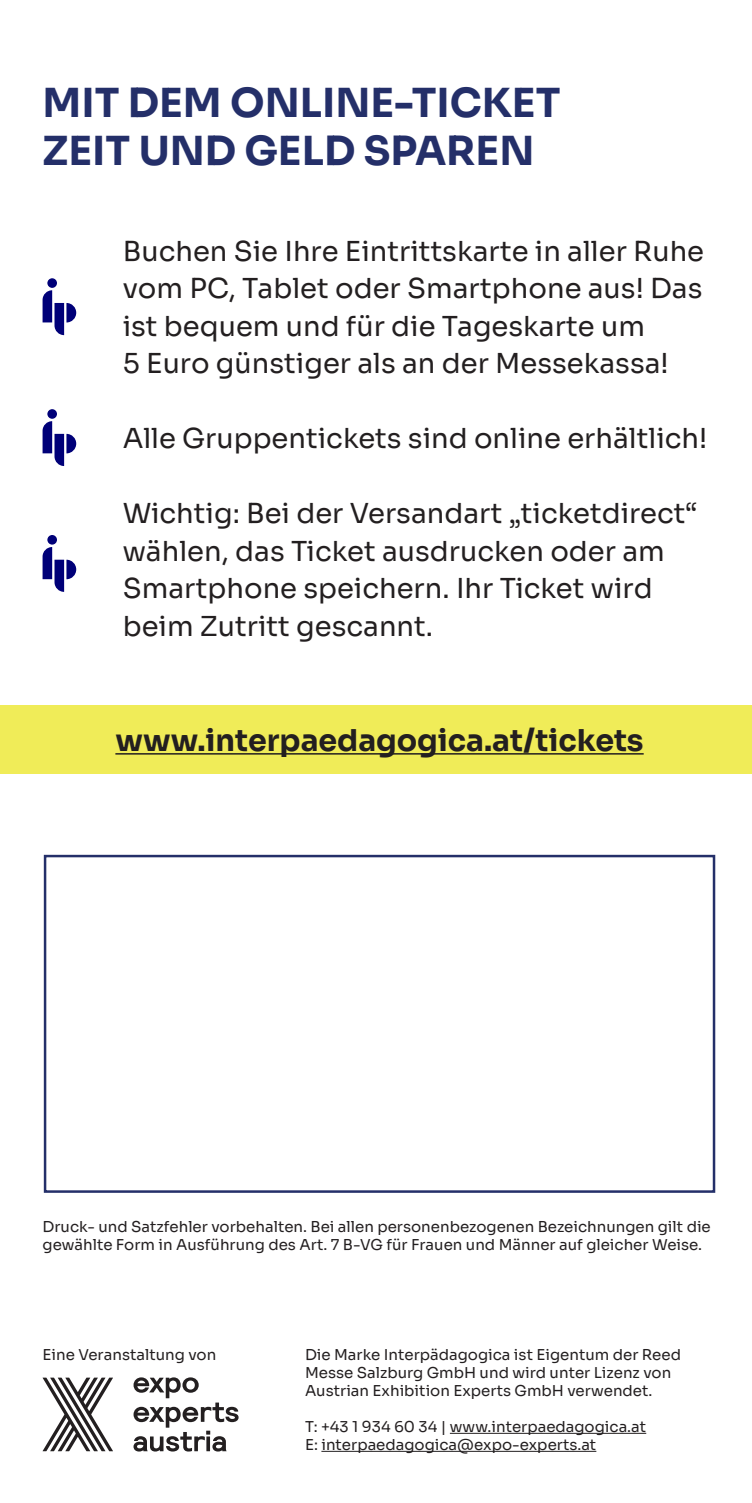
<style>
.page{position:relative;width:752px;height:1503px;background:#fff}
.page>*{position:absolute;margin:0;border:0;box-sizing:border-box;transform-origin:0 0}
.t1{font:700 40px/48px "Sora";color:#242f69}
.t2{font:700 30px "Sora";color:#231f20}
.t3{font:27.5px/37.5px "Sora";color:#231f20}
.t4{font:15px/18px "Sora";color:#231f20}
</style>
<div class="page">
<div style="left:44px;top:854px;width:670px;height:338px;border:2px solid #242f69"></div>
<svg style="left:133px;top:1377px;width:105px;height:74px"></svg>
<svg style="left:43px;top:1377px;width:70px;height:74px"></svg>
<svg style="left:43px;top:409px;width:33px;height:57px"></svg>
<svg style="left:43px;top:535px;width:33px;height:57px"></svg>
<svg style="left:43px;top:278px;width:33px;height:57px"></svg>
<div style="left:0;top:705px;width:751px;height:68px;background:#f0ec58"></div>
<hr style="left:115px;top:753px;width:528px;height:1px;background:#231f20">
<hr style="left:449px;top:1432px;width:197px;height:1px;background:#231f20">
<hr style="left:321px;top:1450px;width:275px;height:1px;background:#231f20">
<h1 class="t1" style="left:43px;top:75px;width:519px">MIT DEM ONLINE-TICKET<br>ZEIT UND GELD SPAREN</h1>
<h3 class="t3" style="left:123px;top:229px;width:582px">Buchen Sie Ihre Eintrittskarte in aller Ruhe vom PC, Tablet oder Smartphone aus! Das ist bequem und für die Tageskarte um<br>5 Euro günstiger als an der Messekassa!</h3>
<h3 class="t3" style="left:123px;top:417px;width:585px">Alle Gruppentickets sind online erhältlich!</h3>
<h3 class="t3" style="left:123px;top:492px;width:576px">Wichtig: Bei der Versandart „ticketdirect“ wählen, das Ticket ausdrucken oder am Smartphone speichern. Ihr Ticket wird beim Zutritt gescannt.</h3>
<h2 class="t2" style="left:115px;top:715px;width:529px">www.interpaedagogica.at/tickets</h2>
<p class="t4" style="left:43px;top:1215px;width:669px">Druck- und Satzfehler vorbehalten. Bei allen personenbezogenen Bezeichnungen gilt die gewählte Form in Ausführung des Art. 7 B-VG für Frauen und Männer auf gleicher Weise.</p>
<p class="t4" style="left:43px;top:1344px;width:175px">Eine Veranstaltung von</p>
<p class="t4" style="left:305px;top:1344px;width:377px">Die Marke Interpädagogica ist Eigentum der Reed<br>Messe Salzburg GmbH und wird unter Lizenz von<br>Austrian Exhibition Experts GmbH verwendet.</p>
<p class="t4" style="left:305px;top:1416px;width:342px">T: +43 1 934 60 34 | www.interpaedagogica.at<br>E: interpaedagogica@expo-experts.at</p>
</div>
